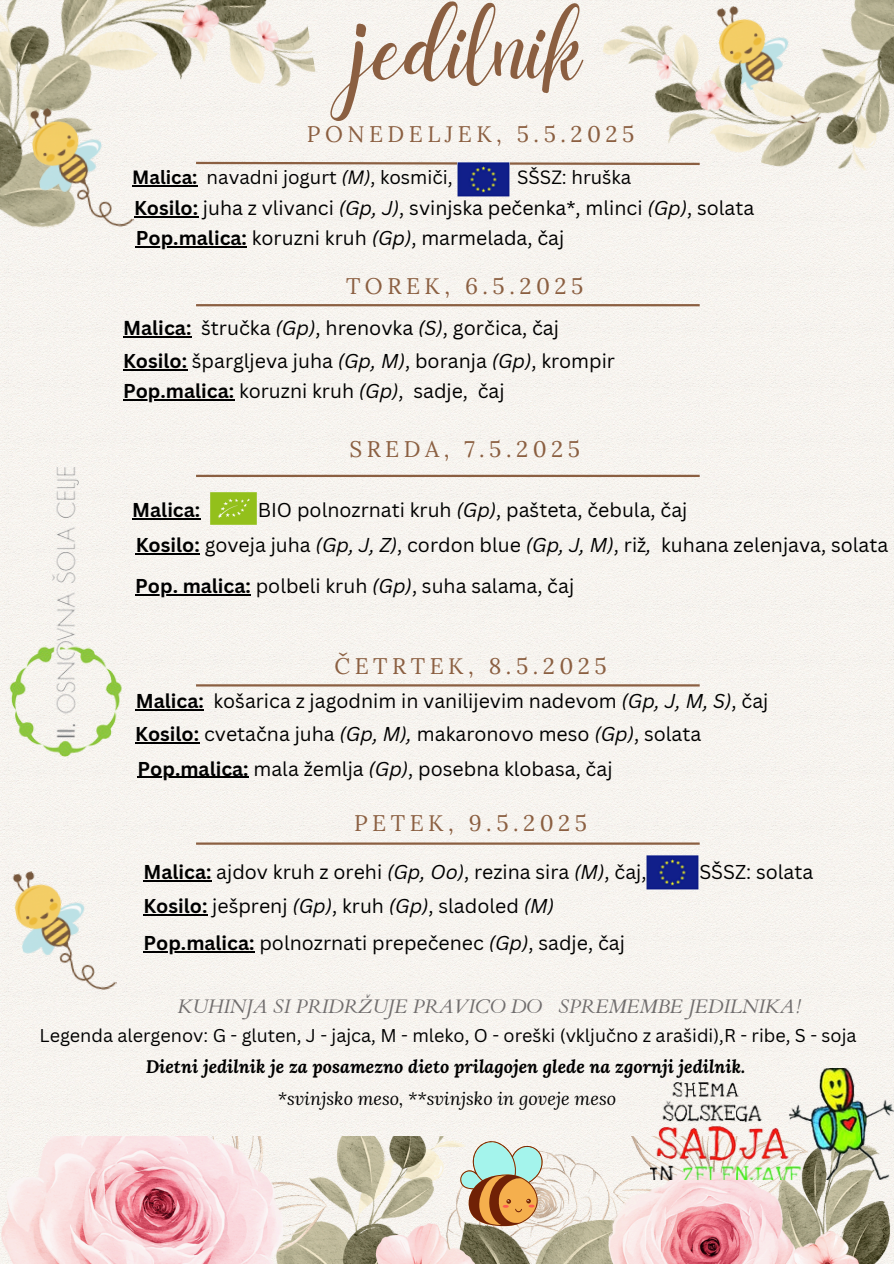
<style>
.page{position:relative;width:894px;height:1264px;background:#fff}
.page>*{position:absolute;margin:0;border:0;box-sizing:border-box;transform-origin:0 0}
.t1{font:101.55px "Daydream";color:#8b5f41}
.t2{font:22.5px "Lora";letter-spacing:.2em;color:#8b5f41}
.t3{font:italic 19.65px "Cardo";color:#706d6d}
.t4{font:19.65px "Canva Sans";color:#000}
.t5{font:19.5px "Canva Sans";color:#000}
.t6{font:700 19.5px "Canva Sans";color:#000}
.t7{font:18.75px "Canva Sans";color:#000}
.t8{font:18px "Canva Sans";color:#000}
.t9{font:italic 700 18px "Lora";color:#000}
.t10{font:italic 18px "Lora";color:#000}
.s1{font-weight:700}
.s2{font-style:italic}
</style>
<div class="page">
<div style="left:0;top:0;width:893px;height:1263px;background:#f7f4ef"></div>
<img style="left:9px;top:859px;width:109px;height:143px">
<img style="left:2px;top:1135px;width:891px;height:128px">
<hr style="left:196px;top:304px;width:503px;height:2px;background:#8b5f41">
<svg style="left:334px;top:161px;width:252px;height:5px"></svg>
<svg style="left:459px;top:1139px;width:84px;height:87px;background:#c4b997"></svg>
<img style="left:0;top:463px;width:126px;height:326px">
<img style="left:0;top:0;width:334px;height:240px">
<img style="left:26px;top:97px;width:109px;height:143px">
<img style="left:650px;top:1068px;width:243px;height:110px">
<img style="left:586px;top:0;width:307px;height:198px">
<hr style="left:123px;top:336px;width:68px;height:1px;background:#000">
<hr style="left:123px;top:369px;width:64px;height:2px;background:#000">
<hr style="left:135px;top:594px;width:116px;height:1px;background:#000">
<hr style="left:132px;top:518px;width:68px;height:1px;background:#000">
<hr style="left:136px;top:553px;width:64px;height:1px;background:#000">
<hr style="left:123px;top:399px;width:111px;height:1px;background:#000">
<hr style="left:136px;top:709px;width:68px;height:1px;background:#000">
<hr style="left:135px;top:742px;width:64px;height:1px;background:#000">
<hr style="left:137px;top:776px;width:112px;height:2px;background:#000">
<hr style="left:143px;top:880px;width:68px;height:1px;background:#000">
<hr style="left:143px;top:914px;width:64px;height:1px;background:#000">
<hr style="left:143px;top:950px;width:111px;height:2px;background:#000">
<hr style="left:196px;top:684px;width:503px;height:2px;background:#8b5f41">
<hr style="left:196px;top:842px;width:503px;height:2px;background:#8b5f41">
<img style="left:211px;top:493px;width:46px;height:31px">
<hr style="left:196px;top:475px;width:503px;height:2px;background:#8b5f41">
<img style="left:646px;top:856px;width:52px;height:33px">
<hr style="left:132px;top:185px;width:65px;height:2px;background:#000">
<img style="left:457px;top:163px;width:52px;height:34px">
<hr style="left:134px;top:217px;width:64px;height:1px;background:#000">
<hr style="left:136px;top:246px;width:111px;height:1px;background:#000">
<p class="t1" style="left:353px;top:-11px;width:230px">jedilnik</p>
<p class="t2" style="left:307px;top:119px;width:329px">PONEDELJEK, 5.5.2025</p>
<p class="t7" style="left:132px;top:164px;width:322px"><span class="s1">Malica:</span> navadni jogurt <span class="s2">(M)</span>, kosmiči,</p>
<p class="t7" style="left:517px;top:164px;width:116px">SŠSZ: hruška</p>
<h3 class="t5" style="left:134px;top:195px;width:621px"><span class="s1">Kosilo:</span> juha z vlivanci <span class="s2">(Gp, J)</span>, svinjska pečenka*, mlinci <span class="s2">(Gp)</span>, solata</h3>
<p class="t5" style="left:136px;top:224px;width:430px"><span class="s1">Pop.malica:</span> koruzni kruh <span class="s2">(Gp)</span>, marmelada, čaj</p>
<h2 class="t2" style="left:346px;top:271px;width:239px">TOREK, 6.5.2025</h2>
<h2 class="t4" style="left:123px;top:314px;width:437px"><span class="s1">Malica:</span> štručka <span class="s2">(Gp)</span>, hrenovka <span class="s2">(S)</span>, gorčica, čaj</h2>
<p class="t5" style="left:123px;top:347px;width:493px"><span class="s1">Kosilo:</span> špargljeva juha <span class="s2">(Gp, M)</span>, boranja <span class="s2">(Gp)</span>, krompir</p>
<p class="t5" style="left:123px;top:377px;width:383px"><span class="s1">Pop.malica:</span> koruzni kruh <span class="s2">(Gp)</span>, sadje, čaj</p>
<h2 class="t2" style="left:349px;top:434px;width:232px">SREDA, 7.5.2025</h2>
<p class="t6" style="left:132px;top:496px;width:70px">Malica:</p>
<p class="t5" style="left:258px;top:496px;width:431px">BIO polnozrnati kruh <span class="s2">(Gp)</span>, pašteta, čebula, čaj</p>
<p class="t5" style="left:136px;top:531px;width:517px"><span class="s1">Kosilo:</span> goveja juha <span class="s2">(Gp, J, Z)</span>, cordon blue <span class="s2">(Gp, J, M)</span>, riž<span class="s2">,</span></p>
<p class="t5" style="left:661px;top:531px;width:228px">kuhana zelenjava, solata</p>
<p class="t5" style="left:135px;top:572px;width:440px"><span class="s1">Pop. malica:</span> polbeli kruh <span class="s2">(Gp)</span>, suha salama, čaj</p>
<p class="t2" style="left:334px;top:651px;width:274px">ČETRTEK, 8.5.2025</p>
<p class="t5" style="left:136px;top:687px;width:634px"><span class="s1">Malica:</span> košarica z jagodnim in vanilijevim nadevom <span class="s2">(Gp, J, M, S)</span>, čaj</p>
<p class="t5" style="left:135px;top:720px;width:567px"><span class="s1">Kosilo:</span> cvetačna juha <span class="s2">(Gp, M),</span> makaronovo meso <span class="s2">(Gp)</span>, solata</p>
<p class="t5" style="left:137px;top:755px;width:476px"><span class="s1">Pop.malica:</span> mala žemlja <span class="s2">(Gp)</span>, posebna klobasa, čaj</p>
<h2 class="t2" style="left:354px;top:808px;width:234px">PETEK, 9.5.2025</h2>
<p class="t5" style="left:143px;top:858px;width:504px"><span class="s1">Malica:</span> ajdov kruh z orehi <span class="s2">(Gp, Oo)</span>, rezina sira <span class="s2">(M)</span>, čaj,</p>
<p class="t5" style="left:699px;top:858px;width:115px">SŠSZ: solata</p>
<p class="t5" style="left:143px;top:892px;width:412px"><span class="s1">Kosilo:</span> ješprenj <span class="s2">(Gp)</span>, kruh <span class="s2">(Gp)</span>, sladoled <span class="s2">(M)</span></p>
<p class="t5" style="left:143px;top:929px;width:483px"><span class="s1">Pop.malica:</span> polnozrnati prepečenec <span class="s2">(Gp)</span>, sadje, čaj</p>
<p class="t3" style="left:177px;top:994px;width:624px">KUHINJA SI PRIDRŽUJE PRAVICO DO SPREMEMBE JEDILNIKA!</p>
<p class="t8" style="left:39px;top:1023px;width:818px">Legenda alergenov: G - gluten, J - jajca, M - mleko, O - oreški (vključno z arašidi),R - ribe, S - soja</p>
<h2 class="t9" style="left:146px;top:1053px;width:601px">Dietni jedilnik je za posamezno dieto prilagojen glede na zgornji jedilnik.</h2>
<p class="t10" style="left:278px;top:1086px;width:339px">*svinjsko meso, **svinjsko in goveje meso</p>
</div>
